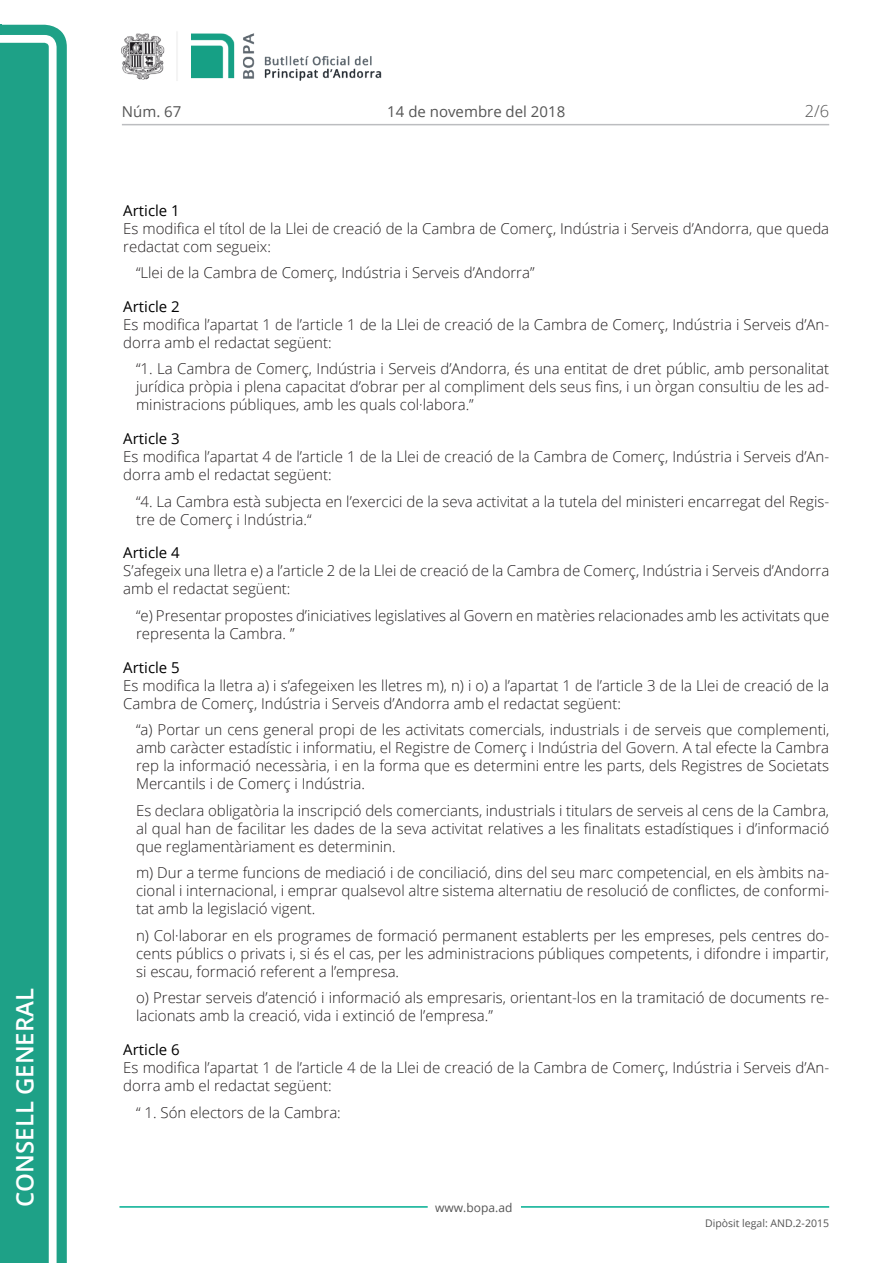
<style>
.page{position:relative;width:893px;height:1263px;background:#fff}
.page>*{position:absolute;margin:0;border:0;box-sizing:border-box;transform-origin:0 0}
.t1{font:600 24px "Open Sans";color:#fff}
.t2{font:300 16.5px "Open Sans";color:#545454}
.Body_text_i{font:300 15px/18px "Open Sans";color:#231f20;text-align:justify}
.Body_text{font:300 15px/18px "Open Sans";color:#231f20}
.Titol_7{font:15px "Open Sans";color:#000}
.t3{font:15px "Open Sans";color:#545454}
.t4{font:12px "Open Sans";color:#545454}
.t5{font:10.5px "Open Sans";color:#545454}
</style>
<div class="page">
<svg style="left:0;top:25px;width:67px;height:1238px;fill:#1ea187"></svg>
<div style="left:0;top:43px;width:49px;height:1220px;background:#1ea187"></div>
<img style="left:122px;top:32px;width:260px;height:49px">
<hr style="left:119px;top:1206px;width:309px;height:2px;background:#00ae91">
<hr style="left:521px;top:1206px;width:308px;height:2px;background:#00ae91">
<hr style="left:122px;top:124px;width:707px;height:1px;background:#bcbdc0">
<h1 class="t1" style="left:8px;top:1207px;width:220px;rotate:-90deg">Consell General</h1>
<p class="t3" style="left:122px;top:102px;width:61px">Núm. 67</p>
<p class="t3" style="left:387px;top:102px;width:179px">14 de novembre del 2018</p>
<p class="t2" style="left:805px;top:100px;width:26px">2/6</p>
<p class="Titol_7" style="left:123px;top:200px;width:58px">Article 1</p>
<p class="Body_text" style="left:123px;top:219px;width:707px">Es modifica el títol de la Llei de creació de la Cambra de Comerç, Indústria i Serveis d’Andorra, que queda redactat com segueix:</p>
<p class="Body_text_i" style="left:136px;top:263px;width:400px">“Llei de la Cambra de Comerç, Indústria i Serveis d’Andorra”</p>
<p class="Titol_7" style="left:123px;top:296px;width:58px">Article 2</p>
<p class="Body_text" style="left:123px;top:315px;width:707px">Es modifica l’apartat 1 de l’article 1 de la Llei de creació de la Cambra de Comerç, Indústria i Serveis d’An&shy;dorra amb el redactat següent:</p>
<p class="Body_text_i" style="left:136px;top:359px;width:695px">“1. La Cambra de Comerç, Indústria i Serveis d’Andorra, és una entitat de dret públic, amb personalitat jurídica pròpia i plena capacitat d’obrar per al compliment dels seus fins, i un òrgan consultiu de les ad&shy;ministracions públiques, amb les quals col·labora.”</p>
<p class="Titol_7" style="left:123px;top:428px;width:58px">Article 3</p>
<p class="Body_text" style="left:123px;top:447px;width:707px">Es modifica l’apartat 4 de l’article 1 de la Llei de creació de la Cambra de Comerç, Indústria i Serveis d’An&shy;dorra amb el redactat següent:</p>
<p class="Body_text_i" style="left:136px;top:492px;width:695px">“4. La Cambra està subjecta en l’exercici de la seva activitat a la tutela del ministeri encarregat del Regis&shy;tre de Comerç i Indústria.“</p>
<p class="Titol_7" style="left:123px;top:543px;width:58px">Article 4</p>
<p class="Body_text" style="left:123px;top:562px;width:707px">S’afegeix una lletra e) a l’article 2 de la Llei de creació de la Cambra de Comerç, Indústria i Serveis d’Andorra amb el redactat següent:</p>
<p class="Body_text_i" style="left:136px;top:606px;width:695px">“e) Presentar propostes d’iniciatives legislatives al Govern en matèries relacionades amb les activitats que representa la Cambra. ”</p>
<p class="Titol_7" style="left:123px;top:657px;width:58px">Article 5</p>
<p class="Body_text" style="left:123px;top:676px;width:707px">Es modifica la lletra a) i s’afegeixen les lletres m), n) i o) a l’apartat 1 de l’article 3 de la Llei de creació de la<br>Cambra de Comerç, Indústria i Serveis d’Andorra amb el redactat següent:</p>
<p class="Body_text_i" style="left:136px;top:720px;width:695px">“a) Portar un cens general propi de les activitats comercials, industrials i de serveis que complementi, amb caràcter estadístic i informatiu, el Registre de Comerç i Indústria del Govern. A tal efecte la Cambra rep la informació necessària, i en la forma que es determini entre les parts, dels Registres de Societats Mercantils i de Comerç i Indústria.</p>
<p class="Body_text_i" style="left:136px;top:801px;width:695px">Es declara obligatòria la inscripció dels comerciants, industrials i titulars de serveis al cens de la Cambra, al qual han de facilitar les dades de la seva activitat relatives a les finalitats estadístiques i d’informació que reglamentàriament es determinin.</p>
<p class="Body_text_i" style="left:136px;top:863px;width:695px">m) Dur a terme funcions de mediació i de conciliació, dins del seu marc competencial, en els àmbits na&shy;cional i internacional, i emprar qualsevol altre sistema alternatiu de resolució de conflictes, de conformi&shy;tat amb la legislació vigent.</p>
<p class="Body_text_i" style="left:136px;top:926px;width:695px">n) Col·laborar en els programes de formació permanent establerts per les empreses, pels centres do&shy;cents públics o privats i, si és el cas, per les administracions públiques competents, i difondre i impartir, si escau, formació referent a l’empresa.</p>
<p class="Body_text_i" style="left:136px;top:988px;width:695px">o) Prestar serveis d’atenció i informació als empresaris, orientant-los en la tramitació de documents re&shy;lacionats amb la creació, vida i extinció de l’empresa.”</p>
<p class="Titol_7" style="left:123px;top:1039px;width:58px">Article 6</p>
<p class="Body_text" style="left:123px;top:1058px;width:707px">Es modifica l’apartat 1 de l’article 4 de la Llei de creació de la Cambra de Comerç, Indústria i Serveis d’An&shy;dorra amb el redactat següent:</p>
<p class="Body_text_i" style="left:136px;top:1103px;width:206px">“ 1. Són electors de la Cambra:</p>
<p class="t4" style="left:435px;top:1199px;width:79px">www.bopa.ad</p>
<p class="t5" style="left:705px;top:1216px;width:125px">Dipòsit legal: AND.2-2015</p>
</div>
